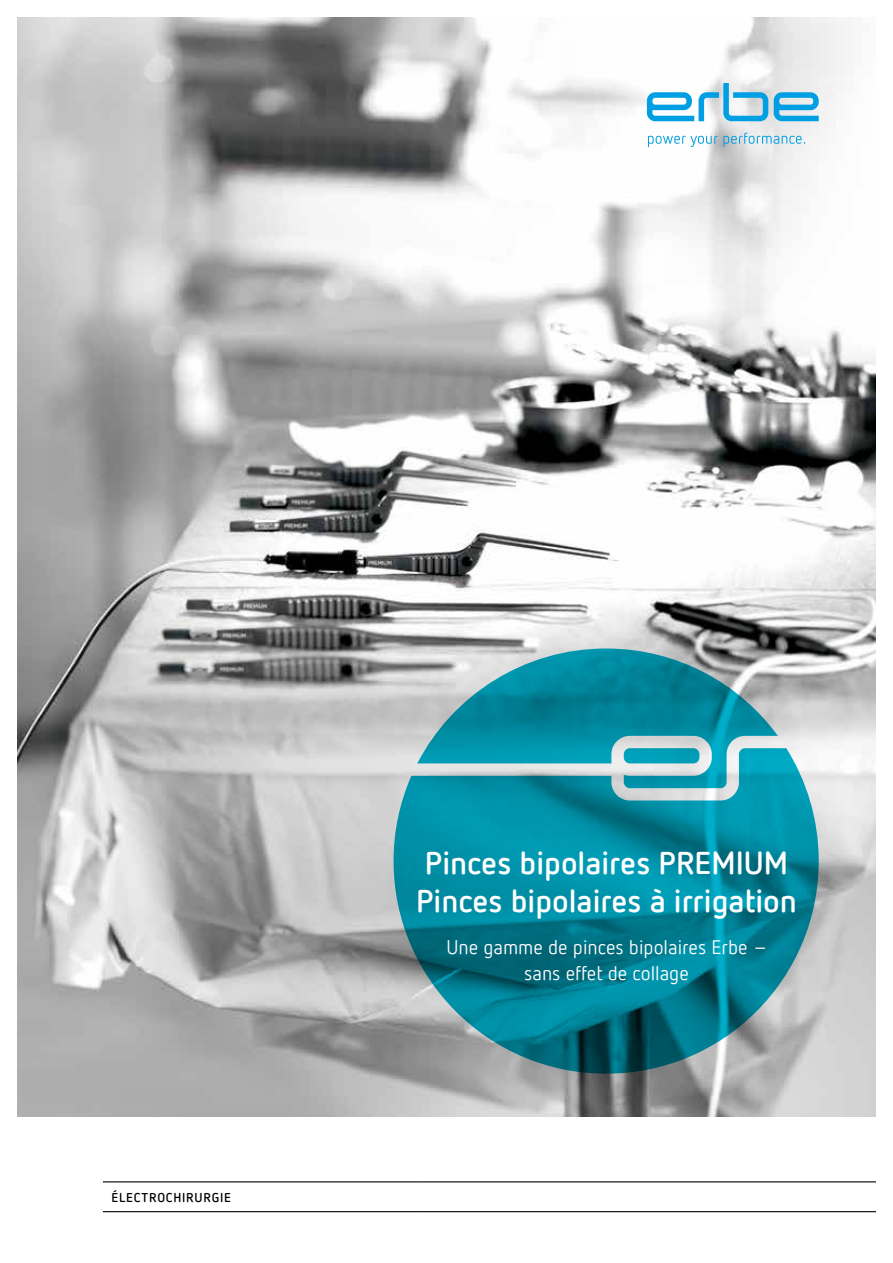
<style>
.page{position:relative;width:893px;height:1263px;background:#fff}
.page>*{position:absolute;margin:0;border:0;box-sizing:border-box;transform-origin:0 0}
.t1{font:700 31.5px/37.5px "Netto Offc Pro";color:#fff}
.t2{font:19.5px/25.5px "Netto Offc Pro";color:#fff;text-align:center}
.t3{font:700 12.75px "Netto Offc Pro";letter-spacing:.06em;color:#000}
</style>
<div class="page">
<img style="left:17px;top:17px;width:859px;height:1100px">
<svg style="left:647px;top:83px;width:121px;height:38px"></svg>
<svg style="left:774px;top:92px;width:45px;height:29px"></svg>
<svg style="left:648px;top:133px;width:157px;height:13px"></svg>
<hr style="left:103px;top:1181px;width:315px;height:1px;background:#000">
<hr style="left:418px;top:1181px;width:458px;height:1px;background:#000">
<hr style="left:103px;top:1211px;width:315px;height:1px;background:#000">
<hr style="left:418px;top:1211px;width:458px;height:1px;background:#000">
<svg style="left:394px;top:748px;width:425px;height:326px;background:#228b9c"></svg>
<svg style="left:417px;top:648px;width:361px;height:140px;background:#45a1b0"></svg>
<p class="t3" style="left:111px;top:1189px;width:121px">ÉLECTROCHIRURGIE</p>
<p class="t1" style="left:416px;top:843px;width:382px">Pinces bipolaires PREMIUM<br>Pinces bipolaires à irrigation</p>
<p class="t2" style="left:446px;top:934px;width:323px">Une gamme de pinces bipolaires Erbe – sans effet de collage</p>
</div>
